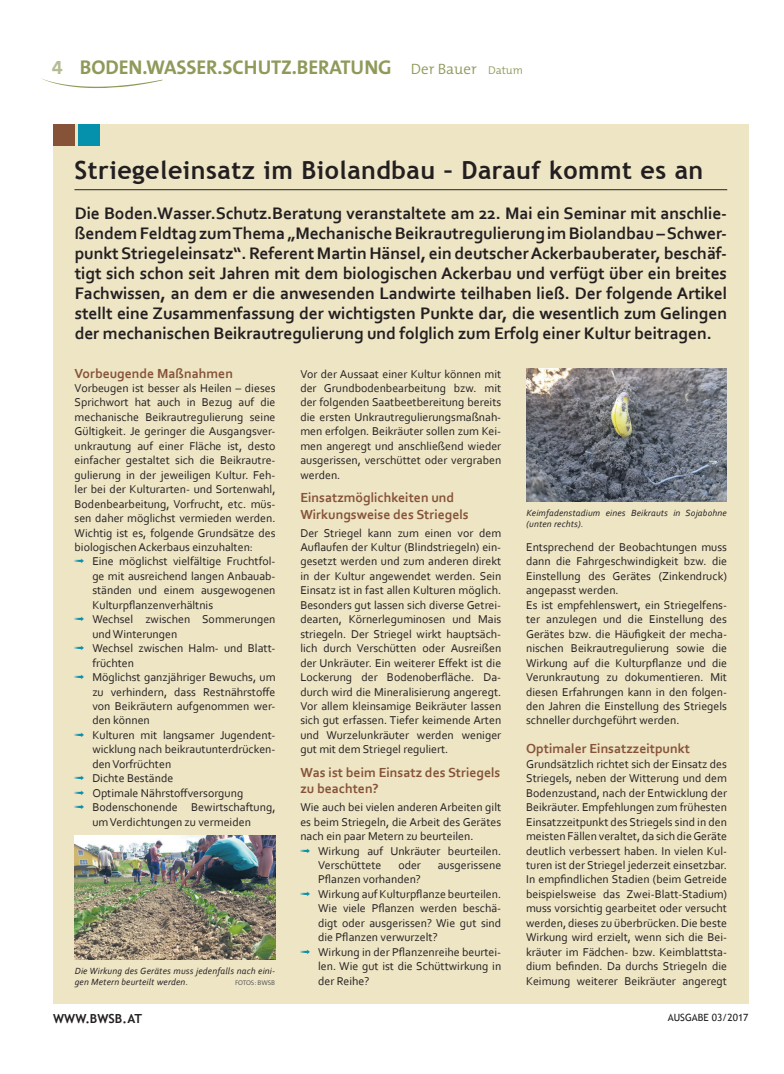
<style>
.page{position:relative;width:784px;height:1074px;background:#fff}
.page>*{position:absolute;margin:0;border:0;box-sizing:border-box;transform-origin:0 0}
.Lunart_Headline_01{font:700 25px "Trebuchet MS";letter-spacing:.02em;color:#231f20}
.t1{font:700 20px "The Mix B7";letter-spacing:-.005em;color:#8f9a5a}
.Lunart_Einleitungste{font:700 17.5px/20px "Corbel";letter-spacing:-.005em;color:#231f20;text-align:justify}
.Lunart_Zwischentitel{font:700 13.75px/16.5px "Corbel";color:#865338}
.t2{font:700 12.5px "Trebuchet MS";color:#231f20}
.Lunart_Fliesstext_y{font:11.88px/14.5px "Corbel";color:#231f20;text-align:justify}
.t3{font:10px "Trebuchet MS";color:#231f20}
.Lunart_Bildtext_y{font:italic 9.38px/11.2px "Corbel";letter-spacing:.02em;color:#231f20}
.Lunart_Bildtext_y-2{font:300 6.88px "The Mix B4";color:#4b4c4d}
.s1{color:#b6bb93}
.s2{font-family:"The Mix B4";font-weight:300;font-size:15px}
.s3{font-family:"The Mix B4";font-weight:300;font-size:11.25px}
</style>
<div class="page">
<svg style="left:41px;top:78px;width:122px;height:10px"></svg>
<div style="left:53px;top:124px;width:695px;height:879px;background:#eee5c5"></div>
<div style="left:53px;top:124px;width:21px;height:22px;background:#865338"></div>
<div style="left:78px;top:124px;width:21px;height:22px;background:#0590ab"></div>
<hr style="left:74px;top:189px;width:652px;height:1px;background:#231f20">
<img style="left:75px;top:835px;width:200px;height:124px">
<img style="left:526px;top:368px;width:199px;height:133px">
<h2 class="t1" style="left:52px;top:57px;width:472px"><span class="s1">4</span> BODEN.WASSER.SCHUTZ.BERATUNG <span class="s2">Der Bauer</span> <span class="s3">Datum</span></h2>
<p class="Lunart_Headline_01" style="left:74px;top:154px;width:630px">Striegeleinsatz im Biolandbau – Darauf kommt es an</p>
<p class="Lunart_Einleitungste" style="left:75px;top:202px;width:653px">Die Boden.Wasser.Schutz.Beratung veranstaltete am 22. Mai ein Seminar mit anschlie&shy;ßendem Feldtag zum Thema „Mechanische Beikrautregulierung im Biolandbau – Schwer&shy;punkt Striegeleinsatz“. Referent Martin Hänsel, ein deutscher Ackerbauberater, beschäf&shy;tigt sich schon seit Jahren mit dem biologischen Ackerbau und verfügt über ein breites Fachwissen, an dem er die anwesenden Landwirte teilhaben ließ. Der folgende Artikel stellt eine Zusammenfassung der wichtigsten Punkte dar, die wesentlich zum Gelingen der mechanischen Beikrautregulierung und folglich zum Erfolg einer Kultur beitragen.</p>
<p class="Lunart_Zwischentitel" style="left:75px;top:364px;width:160px">Vorbeugende Maßnahmen</p>
<p class="Lunart_Fliesstext_y" style="left:75px;top:380px;width:202px">Vorbeugen ist besser als Heilen – dieses Sprichwort hat auch in Bezug auf die mechanische Beikrautregulierung seine Gültigkeit. Je geringer die Ausgangsver&shy;unkrautung auf einer Fläche ist, desto einfacher gestaltet sich die Beikrautre&shy;gulierung in der jeweiligen Kultur. Feh&shy;ler bei der Kulturarten- und Sortenwahl, Bodenbearbeitung, Vorfrucht, etc. müs&shy;sen daher möglichst vermieden werden.<br>Wichtig ist es, folgende Grundsätze des biologischen Ackerbaus einzuhalten:</p>
<p class="Lunart_Fliesstext_y" style="left:92px;top:554px;width:184px">Eine möglichst vielfältige Fruchtfol&shy;ge mit ausreichend langen Anbauab&shy;ständen und einem ausgewogenen Kulturpflanzenverhältnis</p>
<p class="Lunart_Fliesstext_y" style="left:92px;top:612px;width:184px">Wechsel zwischen Sommerungen und Winterungen</p>
<p class="Lunart_Fliesstext_y" style="left:92px;top:640px;width:184px">Wechsel zwischen Halm- und Blatt&shy;früchten</p>
<p class="Lunart_Fliesstext_y" style="left:92px;top:669px;width:184px">Möglichst ganzjähriger Bewuchs, um zu verhindern, dass Restnährstoffe von Beikräutern aufgenommen wer&shy;den können</p>
<p class="Lunart_Fliesstext_y" style="left:92px;top:727px;width:184px">Kulturen mit langsamer Jugendent&shy;wicklung nach beikrautunterdrücken&shy;den Vorfrüchten</p>
<p class="Lunart_Fliesstext_y" style="left:92px;top:771px;width:82px">Dichte Bestände</p>
<p class="Lunart_Fliesstext_y" style="left:92px;top:785px;width:152px">Optimale Nährstoffversorgung</p>
<p class="Lunart_Fliesstext_y" style="left:92px;top:799px;width:184px">Bodenschonende Bewirtschaftung, um Verdichtungen zu vermeiden</p>
<p class="Lunart_Fliesstext_y" style="left:300px;top:366px;width:202px">Vor der Aussaat einer Kultur können mit der Grundbodenbearbeitung bzw. mit der folgenden Saatbeetbereitung bereits die ersten Unkrautregulierungsmaßnah&shy;men erfolgen. Beikräuter sollen zum Kei&shy;men angeregt und anschließend wieder ausgerissen, verschüttet oder vergraben werden.</p>
<p class="Lunart_Zwischentitel" style="left:300px;top:489px;width:170px">Einsatzmöglichkeiten und<br>Wirkungsweise des Striegels</p>
<p class="Lunart_Fliesstext_y" style="left:300px;top:525px;width:202px">Der Striegel kann zum einen vor dem Auflaufen der Kultur (Blindstriegeln) ein&shy;gesetzt werden und zum anderen direkt in der Kultur angewendet werden. Sein Einsatz ist in fast allen Kulturen möglich.<br>Besonders gut lassen sich diverse Getrei&shy;dearten, Körnerleguminosen und Mais striegeln. Der Striegel wirkt hauptsäch&shy;lich durch Verschütten oder Ausreißen der Unkräuter. Ein weiterer Effekt ist die Lockerung der Bodenoberfläche. Da&shy;durch wird die Mineralisierung angeregt.<br>Vor allem kleinsamige Beikräuter lassen sich gut erfassen. Tiefer keimende Arten und Wurzelunkräuter werden weniger gut mit dem Striegel reguliert.</p>
<p class="Lunart_Zwischentitel" style="left:300px;top:764px;width:201px">Was ist beim Einsatz des Striegels zu beachten?</p>
<p class="Lunart_Fliesstext_y" style="left:300px;top:799px;width:202px">Wie auch bei vielen anderen Arbeiten gilt es beim Striegeln, die Arbeit des Gerätes nach ein paar Metern zu beurteilen.</p>
<p class="Lunart_Fliesstext_y" style="left:318px;top:843px;width:184px">Wirkung auf Unkräuter beurteilen.<br>Verschüttete</p>
<p class="Lunart_Bildtext_y" style="left:526px;top:506px;width:202px">Keimfadenstadium eines Beikrauts in Sojabohne (unten rechts).</p>
<p class="Lunart_Fliesstext_y" style="left:525px;top:539px;width:202px">Entsprechend der Beobachtungen muss dann die Fahrgeschwindigkeit bzw. die Einstellung des Gerätes (Zinkendruck) angepasst werden.</p>
<p class="Lunart_Fliesstext_y" style="left:525px;top:597px;width:202px">Es ist empfehlenswert, ein Striegelfens&shy;ter anzulegen und die Einstellung des Gerätes bzw. die Häufigkeit der mecha&shy;nischen Beikrautregulierung sowie die Wirkung auf die Kulturpflanze und die Verunkrautung zu dokumentieren. Mit diesen Erfahrungen kann in den folgen&shy;den Jahren die Einstellung des Striegels schneller durchgeführt werden.</p>
<p class="Lunart_Zwischentitel" style="left:525px;top:740px;width:165px">Optimaler Einsatzzeitpunkt</p>
<p class="Lunart_Fliesstext_y" style="left:525px;top:756px;width:202px">Grundsätzlich richtet sich der Einsatz des Striegels, neben der Witterung und dem Bodenzustand, nach der Entwicklung der Beikräuter. Empfehlungen zum frühesten Einsatzzeitpunkt des Striegels sind in den meisten Fällen veraltet, da sich die Geräte deutlich verbessert haben. In vielen Kul&shy;turen ist der Striegel jederzeit einsetzbar.<br>In empfindlichen Stadien (beim Getreide beispielsweise das Zwei-Blatt-Stadium) muss vorsichtig gearbeitet oder versucht werden, dieses zu überbrücken. Die beste Wirkung wird erzielt, wenn sich die Bei&shy;kräuter im Fädchen- bzw. Keimblattsta&shy;dium befinden. Da durchs Striegeln die Keimung weiterer Beikräuter angeregt</p>
<p class="Lunart_Fliesstext_y" style="left:398px;top:857px;width:24px">oder</p>
<p class="Lunart_Fliesstext_y" style="left:437px;top:857px;width:65px">ausgerissene</p>
<p class="Lunart_Fliesstext_y" style="left:318px;top:872px;width:104px">Pflanzen vorhanden?</p>
<p class="Lunart_Fliesstext_y" style="left:318px;top:886px;width:184px">Wirkung auf Kulturpflanze beurteilen.<br>Wie viele Pflanzen werden beschä&shy;digt oder ausgerissen? Wie gut sind die Pflanzen verwurzelt?</p>
<p class="Lunart_Fliesstext_y" style="left:318px;top:944px;width:184px">Wirkung in der Pflanzenreihe beurtei&shy;len. Wie gut ist die Schüttwirkung in der Reihe?</p>
<p class="Lunart_Bildtext_y" style="left:75px;top:965px;width:202px">Die Wirkung des Gerätes muss jedenfalls nach eini&shy;gen Metern beurteilt werden.</p>
<p class="Lunart_Bildtext_y-2" style="left:235px;top:979px;width:42px">FOTOS: BWSB</p>
<p class="t2" style="left:53px;top:1010px;width:90px">WWW.BWSB.AT</p>
<p class="t3" style="left:667px;top:1011px;width:82px">AUSGABE 03/2017</p>
</div>
